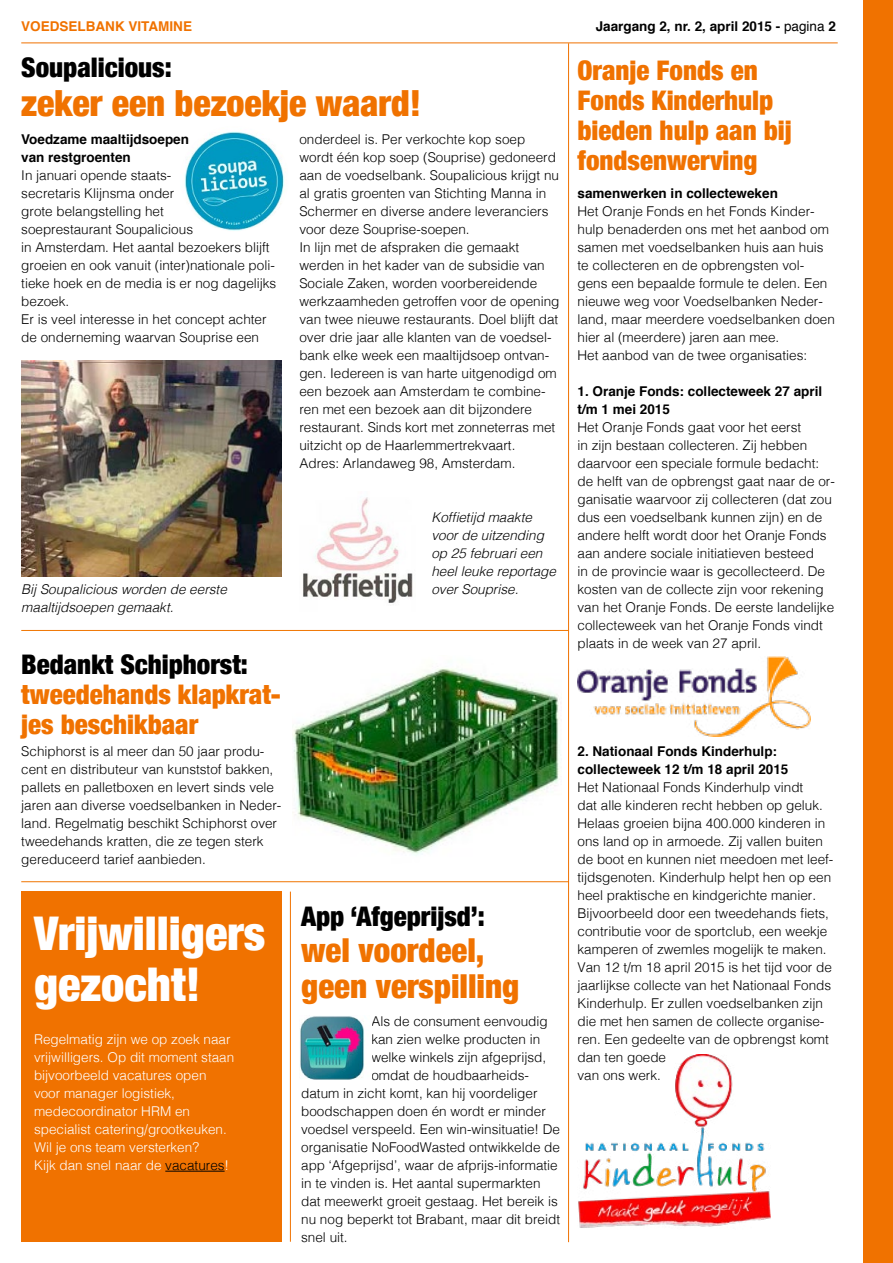
<style>
.page{position:relative;width:893px;height:1263px;background:#fff}
.page>*{position:absolute;margin:0;border:0;box-sizing:border-box;transform-origin:0 0}
.t1{font:900 condensed 46.5px/51px "Helvetica Neue";color:#fff}
.t2{font:900 condensed 36px "Helvetica Neue";color:#f07200}
.t3{font:900 condensed 33px/36px "Helvetica Neue";color:#f07200}
.t4{font:900 condensed 27px/30px "Helvetica Neue";color:#f07200}
.t5{font:900 condensed 27px "Helvetica Neue";color:#000}
.t6{font:300 13.5px/18px "Helvetica";color:#000}
.t7{font:300 13.5px/18px "Helvetica";color:#fff}
.t8{font:700 13.5px/18px "Helvetica";color:#000}
.t9{font:italic 300 13.5px/18px "Helvetica";color:#000}
.t10{font:700 13.5px "Helvetica";color:#f07200}
.s1{font-weight:400}
.s2{color:#000}
</style>
<div class="page">
<hr style="left:21px;top:43px;width:817px;height:1px;background:#f07200">
<div style="left:863px;top:0;width:30px;height:1263px;background:#f07200"></div>
<img style="left:185px;top:131px;width:99px;height:100px">
<img style="left:21px;top:360px;width:260px;height:216px">
<img style="left:303px;top:497px;width:110px;height:106px">
<hr style="left:21px;top:630px;width:547px;height:1px;background:#f07500">
<hr style="left:21px;top:881px;width:548px;height:1px;background:#f07500">
<img style="left:578px;top:1054px;width:192px;height:174px">
<img style="left:578px;top:657px;width:232px;height:79px">
<img style="left:293px;top:668px;width:267px;height:188px">
<img style="left:300px;top:1016px;width:65px;height:63px">
<div style="left:21px;top:891px;width:260px;height:351px;background:#f07200"></div>
<hr style="left:165px;top:1171px;width:60px;height:1px;background:#000">
<hr style="left:568px;top:43px;width:1px;height:1199px;background:#f07200">
<hr style="left:290px;top:891px;width:1px;height:351px;background:#f07200">
<p class="t10" style="left:21px;top:16px;width:172px">VOEDSELBANK VITAMINE</p>
<p class="t8" style="left:596px;top:18px;width:242px">Jaargang 2, nr. 2, april 2015 - <span class="s1">pagina</span> 2</p>
<h3 class="t5" style="left:21px;top:45px;width:152px">Soupalicious:</h3>
<h2 class="t2" style="left:21px;top:74px;width:401px">zeker een bezoekje waard!</h2>
<p class="t8" style="left:21px;top:130px;width:169px">Voedzame maaltijdsoepen van restgroenten</p>
<p class="t6" style="left:21px;top:165px;width:257px">In januari opende staats-<br>secretaris Klijnsma onder<br>grote belangstelling het<br>soeprestaurant Soupalicious<br>in Amsterdam. Het aantal bezoekers blijft groeien en ook vanuit (inter)nationale poli&shy;tieke hoek en de media is er nog dagelijks bezoek.<br>Er is veel interesse in het concept achter de onderneming waarvan Souprise een</p>
<h3 class="t4" style="left:578px;top:54px;width:216px">Oranje Fonds en<br>Fonds Kinderhulp bieden hulp aan bij fondsenwerving</h3>
<p class="t8" style="left:578px;top:184px;width:202px">samenwerken in collecteweken</p>
<p class="t6" style="left:578px;top:201px;width:259px">Het Oranje Fonds en het Fonds Kinder&shy;hulp benaderden ons met het aanbod om samen met voedselbanken huis aan huis te collecteren en de opbrengsten vol&shy;gens een bepaalde formule te delen. Een nieuwe weg voor Voedselbanken Neder&shy;land, maar meerdere voedselbanken doen hier al (meerdere) jaren aan mee.<br>Het aanbod van de twee organisaties:</p>
<p class="t8" style="left:578px;top:382px;width:246px">1. Oranje Fonds: collecteweek 27 april t/m 1 mei 2015</p>
<p class="t6" style="left:578px;top:417px;width:259px">Het Oranje Fonds gaat voor het eerst<br>in zijn bestaan collecteren. Zij hebben daarvoor een speciale formule bedacht: de helft van de opbrengst gaat naar de or&shy;ganisatie waarvoor zij collecteren (dat zou dus een voedselbank kunnen zijn) en de andere helft wordt door het Oranje Fonds aan andere sociale initiatieven besteed<br>in de provincie waar is gecollecteerd. De kosten van de collecte zijn voor rekening van het Oranje Fonds. De eerste landelijke collecteweek van het Oranje Fonds vindt plaats in de week van 27 april.</p>
<p class="t6" style="left:299px;top:129px;width:262px">onderdeel is. Per verkochte kop soep wordt één kop soep (Souprise) gedoneerd aan de voedselbank. Soupalicious krijgt nu al gratis groenten van Stichting Manna in Schermer en diverse andere leveranciers voor deze Souprise-soepen.<br>In lijn met de afspraken die gemaakt werden in het kader van de subsidie van Sociale Zaken, worden voorbereidende werkzaamheden getroffen voor de opening van twee nieuwe restaurants. Doel blijft dat over drie jaar alle klanten van de voedsel&shy;bank elke week een maaltijdsoep ontvan&shy;gen. Iedereen is van harte uitgenodigd om een bezoek aan Amsterdam te combine&shy;ren met een bezoek aan dit bijzondere restaurant. Sinds kort met zonneterras met uitzicht op de Haarlemmertrekvaart.<br>Adres: Arlandaweg 98, Amsterdam.</p>
<p class="t9" style="left:431px;top:507px;width:126px">Koffietijd maakte voor de uitzending op 25 februari een heel leuke reportage over Souprise.</p>
<p class="t9" style="left:21px;top:579px;width:207px">Bij Soupalicious worden de eerste maaltijdsoepen gemaakt.</p>
<h3 class="t5" style="left:21px;top:642px;width:228px">Bedankt Schiphorst:</h3>
<h3 class="t4" style="left:21px;top:678px;width:261px">tweedehands klapkrat&shy;jes beschikbaar</h3>
<p class="t6" style="left:21px;top:741px;width:262px">Schiphorst is al meer dan 50 jaar produ&shy;cent en distributeur van kunststof bakken, pallets en palletboxen en levert sinds vele jaren aan diverse voedselbanken in Neder&shy;land. Regelmatig beschikt Schiphorst over tweedehands kratten, die ze tegen sterk gereduceerd tarief aanbieden.</p>
<h1 class="t1" style="left:34px;top:905px;width:233px">Vrijwilligers gezocht!</h1>
<p class="t7" style="left:34px;top:1029px;width:202px">Regelmatig zijn we op zoek naar vrijwilligers. Op dit moment staan bijvoorbeeld vacatures open voor manager logistiek, medecoordinator HRM en specialist catering/grootkeuken.<br>Wil je ons team versterken?<br>Kijk dan snel naar de <span class="s2">vacatures</span>!</p>
<h3 class="t5" style="left:301px;top:894px;width:185px">App ‘Afgeprijsd’:</h3>
<h3 class="t3" style="left:301px;top:931px;width:220px">wel voordeel, geen verspilling</h3>
<p class="t6" style="left:371px;top:1011px;width:178px">Als de consument eenvoudig</p>
<p class="t6" style="left:371px;top:1029px;width:170px">kan zien welke producten in</p>
<p class="t6" style="left:371px;top:1047px;width:176px">welke winkels zijn afgeprijsd,</p>
<p class="t6" style="left:371px;top:1065px;width:159px">omdat de houdbaarheids-</p>
<p class="t6" style="left:301px;top:1083px;width:238px">datum in zicht komt, kan hij voordeliger</p>
<p class="t6" style="left:301px;top:1101px;width:246px">boodschappen doen én wordt er minder</p>
<p class="t6" style="left:301px;top:1119px;width:260px">voedsel verspeeld. Een win-winsituatie! De</p>
<p class="t6" style="left:301px;top:1137px;width:260px">organisatie NoFoodWasted ontwikkelde de</p>
<p class="t6" style="left:301px;top:1155px;width:258px">app ‘Afgeprijsd’, waar de afprijs-informatie</p>
<p class="t6" style="left:301px;top:1173px;width:241px">in te vinden is. Het aantal supermarkten</p>
<p class="t6" style="left:301px;top:1191px;width:258px">dat meewerkt groeit gestaag. Het bereik is</p>
<p class="t6" style="left:301px;top:1209px;width:260px">nu nog beperkt tot Brabant, maar dit breidt</p>
<p class="t6" style="left:301px;top:1227px;width:48px">snel uit.</p>
<p class="t8" style="left:578px;top:742px;width:212px">2. Nationaal Fonds Kinderhulp: collecteweek 12 t/m 18 april 2015</p>
<p class="t6" style="left:578px;top:777px;width:257px">Het Nationaal Fonds Kinderhulp vindt<br>dat alle kinderen recht hebben op geluk.<br>Helaas groeien bijna 400.000 kinderen in ons land op in armoede. Zij vallen buiten de boot en kunnen niet meedoen met leef&shy;tijdsgenoten. Kinderhulp helpt hen op een heel praktische en kindgerichte manier.<br>Bijvoorbeeld door een tweedehands fiets, contributie voor de sportclub, een weekje kamperen of zwemles mogelijk te maken.<br>Van 12 t/m 18 april 2015 is het tijd voor de jaarlijkse collecte van het Nationaal Fonds Kinderhulp. Er zullen voedselbanken zijn die met hen samen de collecte organise&shy;ren. Een gedeelte van de opbrengst komt dan ten goede<br>van ons werk.</p>
</div>
